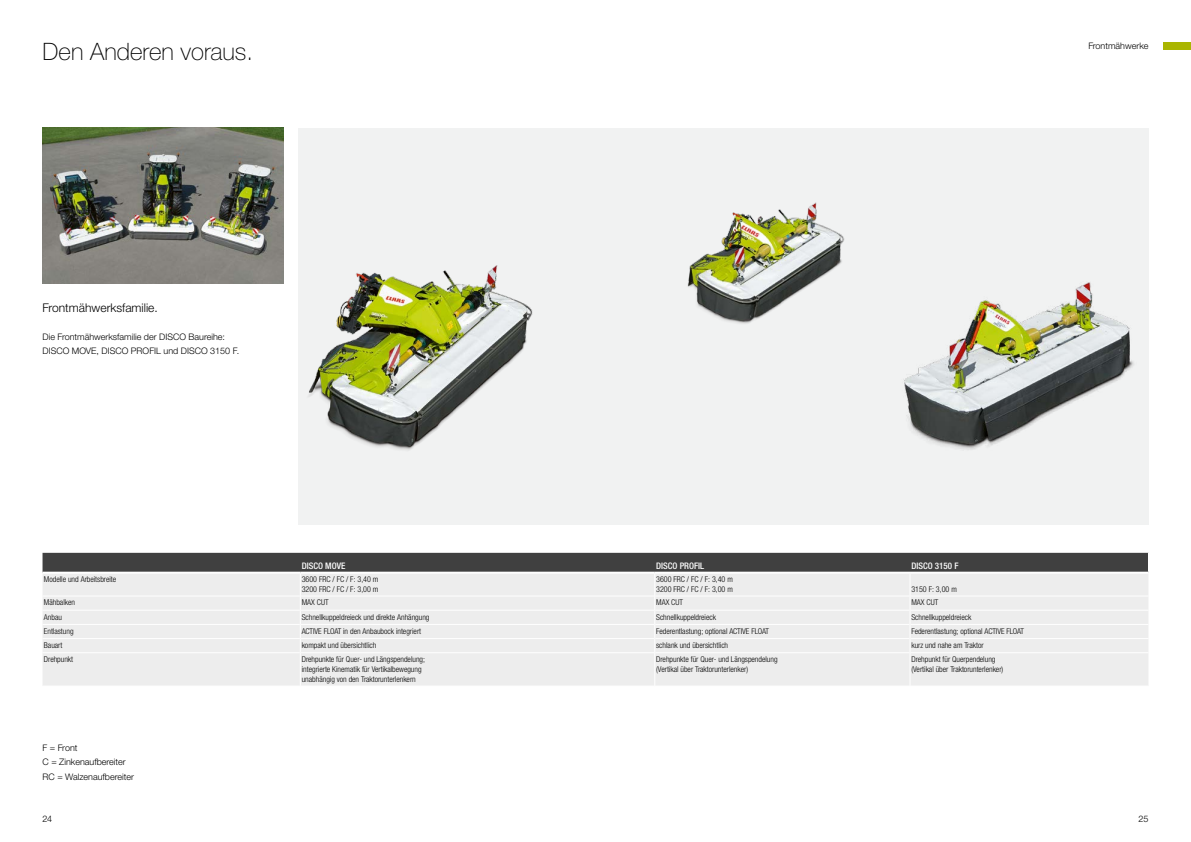
<style>
.page{position:relative;width:1191px;height:842px;background:#fff}
.page>*{position:absolute;margin:0;border:0;box-sizing:border-box;transform-origin:0 0}
.t1{font:100 24px "CLAAS Helvetica Neue";color:#000}
.t2{font:300 12px "CLAAS Helvetica Neue";color:#000}
.t3{font:300 9px/14.2px "CLAAS Helvetica Neue";color:#000}
.t4{font:500 condensed 9px "CLAAS Helvetica Neue";color:#fff}
.t5{font:300 condensed 8px/10px "CLAAS Helvetica Neue";color:#000}
</style>
<div class="page">
<div style="left:1162px;top:43px;width:29px;height:7px;background:#aab500"></div>
<div style="left:298px;top:128px;width:850px;height:396px;background:#f1f2f2"></div>
<img style="left:308px;top:265px;width:225px;height:185px">
<img style="left:687px;top:202px;width:158px;height:122px">
<img style="left:904px;top:282px;width:230px;height:168px">
<img style="left:43px;top:128px;width:240px;height:155px">
<div style="left:43px;top:653px;width:1105px;height:33px;background:#ededed"></div>
<hr style="left:909px;top:653px;width:1px;height:33px;background:#fff">
<hr style="left:654px;top:653px;width:1px;height:33px;background:#fff">
<hr style="left:300px;top:653px;width:1px;height:33px;background:#fff">
<svg style="left:43px;top:553px;width:1106px;height:99px;background:#cdcdcd"></svg>
<h1 class="t1" style="left:43px;top:36px;width:212px">Den Anderen voraus.</h1>
<p class="t3" style="left:1088px;top:39px;width:62px">Frontmähwerke</p>
<h2 class="t2" style="left:43px;top:300px;width:117px">Frontmähwerksfamilie.</h2>
<p class="t3" style="left:43px;top:330px;width:198px">Die Frontmähwerksfamilie der DISCO Baureihe:<br>DISCO MOVE, DISCO PROFIL und DISCO 3150 F.</p>
<p class="t4" style="left:302px;top:560px;width:45px">DISCO MOVE</p>
<p class="t4" style="left:656px;top:560px;width:50px">DISCO PROFIL</p>
<p class="t4" style="left:911px;top:560px;width:49px">DISCO 3150 F</p>
<p class="t5" style="left:44px;top:574px;width:74px">Modelle und Arbeitsbreite</p>
<p class="t5" style="left:302px;top:574px;width:78px">3600 FRC / FC / F: 3,40 m<br>3200 FRC / FC / F: 3,00 m</p>
<p class="t5" style="left:656px;top:574px;width:78px">3600 FRC / FC / F: 3,40 m<br>3200 FRC / FC / F: 3,00 m</p>
<p class="t5" style="left:911px;top:584px;width:47px">3150 F: 3,00 m</p>
<p class="t5" style="left:44px;top:598px;width:33px">Mähbalken</p>
<p class="t5" style="left:302px;top:598px;width:28px">MAX CUT</p>
<p class="t5" style="left:656px;top:598px;width:28px">MAX CUT</p>
<p class="t5" style="left:911px;top:598px;width:28px">MAX CUT</p>
<p class="t5" style="left:44px;top:612px;width:20px">Anbau</p>
<p class="t5" style="left:302px;top:612px;width:129px">Schnellkuppeldreieck und direkte Anhängung</p>
<p class="t5" style="left:656px;top:612px;width:61px">Schnellkuppeldreieck</p>
<p class="t5" style="left:911px;top:612px;width:61px">Schnellkuppeldreieck</p>
<p class="t5" style="left:44px;top:626px;width:31px">Entlastung</p>
<p class="t5" style="left:302px;top:626px;width:121px">ACTIVE FLOAT in den Anbaubock integriert</p>
<p class="t5" style="left:656px;top:626px;width:114px">Federentlastung; optional ACTIVE FLOAT</p>
<p class="t5" style="left:911px;top:626px;width:114px">Federentlastung; optional ACTIVE FLOAT</p>
<p class="t5" style="left:44px;top:640px;width:20px">Bauart</p>
<p class="t5" style="left:302px;top:640px;width:76px">kompakt und übersichtlich</p>
<p class="t5" style="left:656px;top:640px;width:73px">schlank und übersichtlich</p>
<p class="t5" style="left:911px;top:640px;width:74px">kurz und nahe am Traktor</p>
<p class="t5" style="left:44px;top:654px;width:31px">Drehpunkt</p>
<p class="t5" style="left:302px;top:654px;width:125px">Drehpunkte für Quer- und Längspendelung; integrierte Kinematik für Vertikalbewegung unabhängig von den Traktorunterlenkern</p>
<p class="t5" style="left:656px;top:654px;width:123px">Drehpunkte für Quer- und Längspendelung (Vertikal über Traktorunterlenker)</p>
<p class="t5" style="left:911px;top:654px;width:93px">Drehpunkt für Querpendelung (Vertikal über Traktorunterlenker)</p>
<p class="t3" style="left:43px;top:741px;width:93px">F = Front<br>C = Zinkenaufbereiter<br>RC = Walzenaufbereiter</p>
<p class="t3" style="left:43px;top:812px;width:11px">24</p>
<p class="t3" style="left:1138px;top:812px;width:11px">25</p>
</div>
